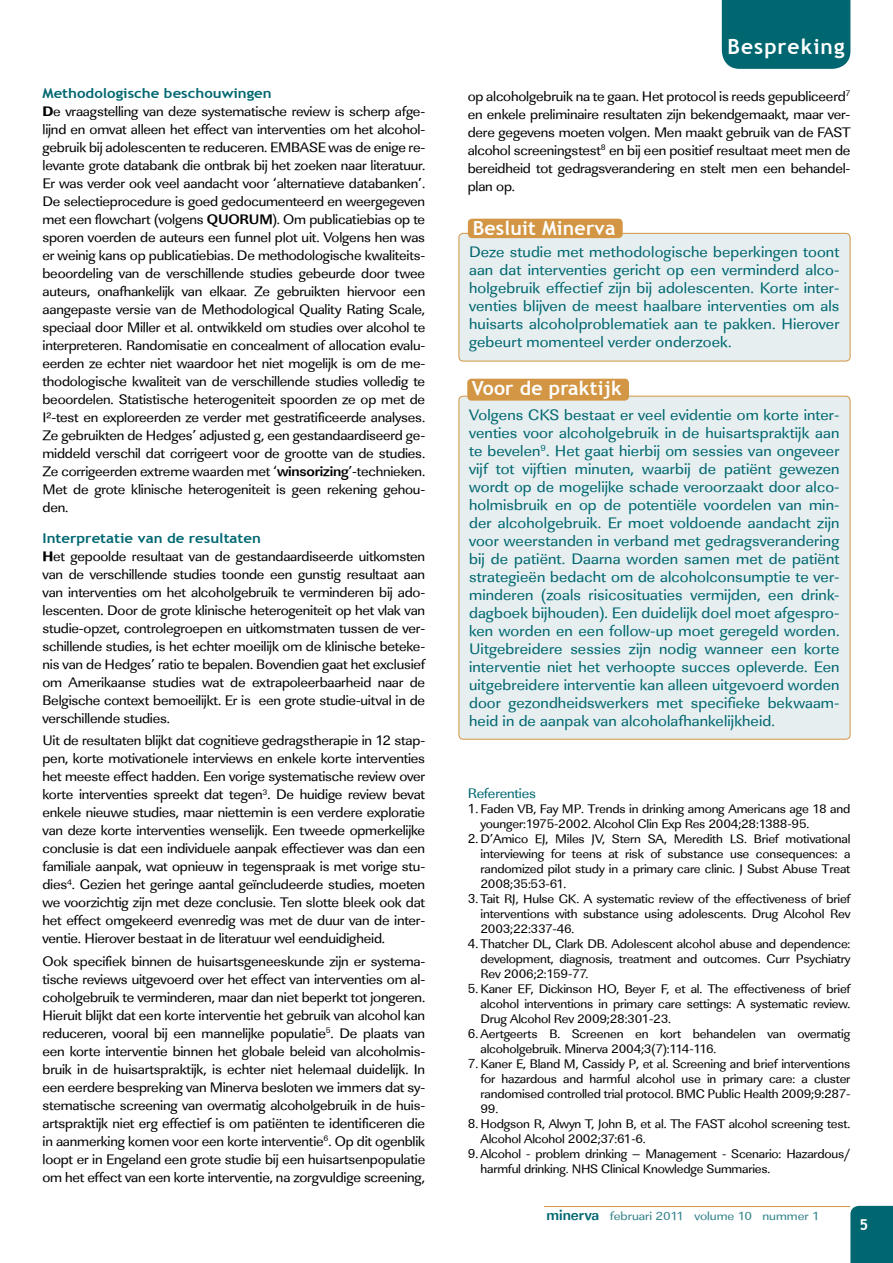
<style>
.page{position:relative;width:893px;height:1263px;background:#fff}
.page>*{position:absolute;margin:0;border:0;box-sizing:border-box;transform-origin:0 0}
.t1{font:700 21px "Trebuchet MS";letter-spacing:.05em;color:#fff}
.t2{font:700 19.5px "Trebuchet MS";letter-spacing:.01em;color:#fff}
.t3{font:15.6px/18px "Linear Std";letter-spacing:.005em;color:#006771;text-align:justify;scale:1.05 1}
.t4{font:700 15px "Trebuchet MS";color:#fff}
.t5{font:14.25px/18px "Linear Std";letter-spacing:-.015em;color:#000;text-align:justify;scale:1.05 1}
.t6{font:14.25px "Linear Std";letter-spacing:-.015em;color:#006771;scale:1.05 1}
.t7{font:700 13.5px "Trebuchet MS";color:#006771;scale:1.11 1}
.t8{font:12.9px/15px "Linear Std";letter-spacing:-.015em;color:#000;text-align:justify;scale:1.05 1}
.t9{font:12.15px "Linear Std";color:#32828a;scale:1.11 1}
.s1{font-family:"Linear Std Xbold"}
.s2{font-weight:700}
.s3{font-size:13.5px}
.s4{font-weight:700;font-size:15px;color:#006771}
</style>
<div class="page">
<div style="left:850px;top:1206px;width:43px;height:57px;background:#006771"></div>
<div style="left:459px;top:396px;width:391px;height:343px;background:#e6eeef;border-radius:4px"></div>
<div style="left:459px;top:233px;width:391px;height:128px;background:#e6eeef;border-radius:4px"></div>
<div style="left:459px;top:233px;width:391px;height:128px;border:1px solid #d29644;border-radius:4px"></div>
<hr style="left:544px;top:1206px;width:306px;height:1px;background:#d29644">
<div style="left:722px;top:0;width:128px;height:69px;background:#006771"></div>
<div style="left:468px;top:219px;width:155px;height:19px;background:#d29644;border-radius:4px"></div>
<div style="left:467px;top:379px;width:162px;height:22px;background:#d29644;border-radius:4px"></div>
<p class="t7" style="left:43px;top:85px;width:208px">Methodologische beschouwingen</p>
<p class="t5" style="left:43px;top:103px;width:366px"><span class="s1">D</span>e vraagstelling van deze systematische review is scherp afge&shy;lijnd en omvat alleen het effect van interventies om het alcohol&shy;gebruik bij adolescenten te reduceren. EMBASE was de enige re&shy;levante grote databank die ontbrak bij het zoeken naar literatuur.<br>Er was verder ook veel aandacht voor ‘alternatieve databanken’.<br>De selectieprocedure is goed gedocumenteerd en weergegeven met een flowchart (volgens <span class="s2">QUORUM</span>). Om publicatiebias op te sporen voerden de auteurs een funnel plot uit. Volgens hen was er weinig kans op publicatiebias. De methodologische kwaliteits&shy;beoordeling van de verschillende studies gebeurde door twee auteurs, onafhankelijk van elkaar. Ze gebruikten hiervoor een aangepaste versie van de Methodological Quality Rating Scale, speciaal door Miller et al. ontwikkeld om studies over alcohol te interpreteren. Randomisatie en concealment of allocation evalu&shy;eerden ze echter niet waardoor het niet mogelijk is om de me&shy;thodologische kwaliteit van de verschillende studies volledig te beoordelen. Statistische heterogeniteit spoorden ze op met de I²-test en exploreerden ze verder met gestratificeerde analyses.<br>Ze gebruikten de Hedges’ adjusted g, een gestandaardiseerd ge&shy;middeld verschil dat corrigeert voor de grootte van de studies.<br>Ze corrigeerden extreme waarden met ‘<span class="s2">winsorizing</span>’-technieken.<br>Met de grote klinische heterogeniteit is geen rekening gehou&shy;den.</p>
<p class="t7" style="left:43px;top:530px;width:198px">Interpretatie van de resultaten</p>
<p class="t5" style="left:43px;top:547px;width:366px"><span class="s1">H</span>et gepoolde resultaat van de gestandaardiseerde uitkomsten van de verschillende studies toonde een gunstig resultaat aan van interventies om het alcoholgebruik te verminderen bij ado&shy;lescenten. Door de grote klinische heterogeniteit op het vlak van studie-opzet, controlegroepen en uitkomstmaten tussen de ver&shy;schillende studies, is het echter moeilijk om de klinische beteke&shy;nis van de Hedges’ ratio te bepalen. Bovendien gaat het exclusief om Amerikaanse studies wat de extrapoleerbaarheid naar de Belgische context bemoeilijkt. Er is een grote studie-uitval in de verschillende studies.</p>
<p class="t5" style="left:43px;top:732px;width:366px">Uit de resultaten blijkt dat cognitieve gedragstherapie in 12 stap&shy;pen, korte motivationele interviews en enkele korte interventies het meeste effect hadden. Een vorige systematische review over korte interventies spreekt dat tegen<sup>3</sup>. De huidige review bevat enkele nieuwe studies, maar niettemin is een verdere exploratie van deze korte interventies wenselijk. Een tweede opmerkelijke conclusie is dat een individuele aanpak effectiever was dan een familiale aanpak, wat opnieuw in tegenspraak is met vorige stu&shy;dies<sup>4</sup>. Gezien het geringe aantal geïncludeerde studies, moeten we voorzichtig zijn met deze conclusie. Ten slotte bleek ook dat het effect omgekeerd evenredig was met de duur van de inter&shy;ventie. Hierover bestaat in de literatuur wel eenduidigheid.</p>
<p class="t5" style="left:43px;top:952px;width:366px">Ook specifiek binnen de huisartsgeneeskunde zijn er systema&shy;tische reviews uitgevoerd over het effect van interventies om al&shy;coholgebruik te verminderen, maar dan niet beperkt tot jongeren.<br>Hieruit blijkt dat een korte interventie het gebruik van alcohol kan reduceren, vooral bij een mannelijke populatie<sup>5</sup>. De plaats van een korte interventie binnen het globale beleid van alcoholmis&shy;bruik in de huisartspraktijk, is echter niet helemaal duidelijk. In een eerdere bespreking van Minerva besloten we immers dat sy&shy;stematische screening van overmatig alcoholgebruik in de huis&shy;artspraktijk niet erg effectief is om patiënten te identificeren die in aanmerking komen voor een korte interventie<sup>6</sup>. Op dit ogenblik loopt er in Engeland een grote studie bij een huisartsenpopulatie om het effect van een korte interventie, na zorgvuldige screening,</p>
<h1 class="t1" style="left:728px;top:33px;width:119px">Bespreking</h1>
<p class="t5" style="left:468px;top:87px;width:366px">op alcoholgebruik na te gaan. Het protocol is reeds gepubliceerd<sup>7 </sup>en enkele preliminaire resultaten zijn bekendgemaakt, maar ver&shy;dere gegevens moeten volgen. Men maakt gebruik van de FAST alcohol screeningstest<sup>8</sup> en bij een positief resultaat meet men de bereidheid tot gedragsverandering en stelt men een behandel&shy;plan op.</p>
<h2 class="t2" style="left:473px;top:216px;width:144px">Besluit Minerva</h2>
<p class="t3" style="left:469px;top:243px;width:354px">Deze studie met methodologische beperkingen toont aan dat interventies gericht op een verminderd alco&shy;holgebruik effectief zijn bij adolescenten. Korte inter&shy;venties blijven de meest haalbare interventies om als huisarts alcoholproblematiek aan te pakken. Hierover gebeurt momenteel verder onderzoek.</p>
<h2 class="t2" style="left:472px;top:376px;width:151px">Voor de praktijk</h2>
<p class="t3" style="left:469px;top:406px;width:354px">Volgens CKS bestaat er veel evidentie om korte inter&shy;venties voor alcoholgebruik in de huisartspraktijk aan te bevelen<sup>9</sup>. Het gaat hierbij om sessies van ongeveer vijf tot vijftien minuten, waarbij de patiënt gewezen wordt op de mogelijke schade veroorzaakt door alco&shy;holmisbruik en op de potentiële voordelen van min&shy;der alcoholgebruik. Er moet voldoende aandacht zijn voor weerstanden in verband met gedragsverandering bij de patiënt. Daarna worden samen met de patiënt strategieën bedacht om de alcoholconsumptie te ver&shy;minderen (zoals risicosituaties vermijden, een drink&shy;dagboek bijhouden). Een duidelijk doel moet afgespro&shy;ken worden en een follow-up moet geregeld worden.<br>Uitgebreidere sessies zijn nodig wanneer een korte interventie niet het verhoopte succes opleverde. Een uitgebreidere interventie kan alleen uitgevoerd worden door gezondheidswerkers met specifieke bekwaam&shy;heid in de aanpak van alcoholafhankelijkheid.</p>
<p class="t6" style="left:468px;top:785px;width:66px">Referenties</p>
<p class="t8" style="left:480px;top:801px;width:354px;text-indent:-13px"><span class="s3">1.</span> Faden VB, Fay MP. Trends in drinking among Americans age 18 and younger:1975-2002. Alcohol Clin Exp Res 2004;28:1388-95.</p>
<p class="t8" style="left:480px;top:831px;width:354px;text-indent:-13px"><span class="s3">2.</span> D’Amico EJ, Miles JV, Stern SA, Meredith LS. Brief motivational interviewing for teens at risk of substance use consequences: a randomized pilot study in a primary care clinic. J Subst Abuse Treat 2008;35:53-61.</p>
<p class="t8" style="left:480px;top:891px;width:354px;text-indent:-13px"><span class="s3">3.</span> Tait RJ, Hulse GK. A systematic review of the effectiveness of brief interventions with substance using adolescents. Drug Alcohol Rev 2003;22:337-46.</p>
<p class="t8" style="left:480px;top:936px;width:354px;text-indent:-13px"><span class="s3">4.</span> Thatcher DL, Clark DB. Adolescent alcohol abuse and dependence: development, diagnosis, treatment and outcomes. Curr Psychiatry Rev 2006;2:159-77.</p>
<p class="t8" style="left:480px;top:981px;width:354px;text-indent:-13px"><span class="s3">5.</span> Kaner EF, Dickinson HO, Beyer F, et al. The effectiveness of brief alcohol interventions in primary care settings: A systematic review.<br>Drug Alcohol Rev 2009;28:301-23.</p>
<p class="t8" style="left:480px;top:1026px;width:354px;text-indent:-13px"><span class="s3">6.</span> Aertgeerts B. Screenen en kort behandelen van overmatig alcoholgebruik. Minerva 2004;3(7):114-116.</p>
<p class="t8" style="left:480px;top:1056px;width:354px;text-indent:-13px"><span class="s3">7.</span> Kaner E, Bland M, Cassidy P, et al. Screening and brief interventions for hazardous and harmful alcohol use in primary care: a cluster randomised controlled trial protocol. BMC Public Health 2009;9:287- 99.</p>
<p class="t8" style="left:480px;top:1116px;width:354px;text-indent:-13px"><span class="s3">8.</span> Hodgson R, Alwyn T, John B, et al. The FAST alcohol screening test.<br>Alcohol Alcohol 2002;37:61-6.</p>
<p class="t8" style="left:480px;top:1146px;width:354px;text-indent:-13px"><span class="s3">9.</span> Alcohol - problem drinking – Management - Scenario: Hazardous/ harmful drinking. NHS Clinical Knowledge Summaries.</p>
<p class="t9" style="left:546px;top:1208px;width:248px"><span class="s4">minerva</span> februari 2011 volume 10 nummer 1</p>
<p class="t4" style="left:859px;top:1215px;width:10px">5</p>
</div>
